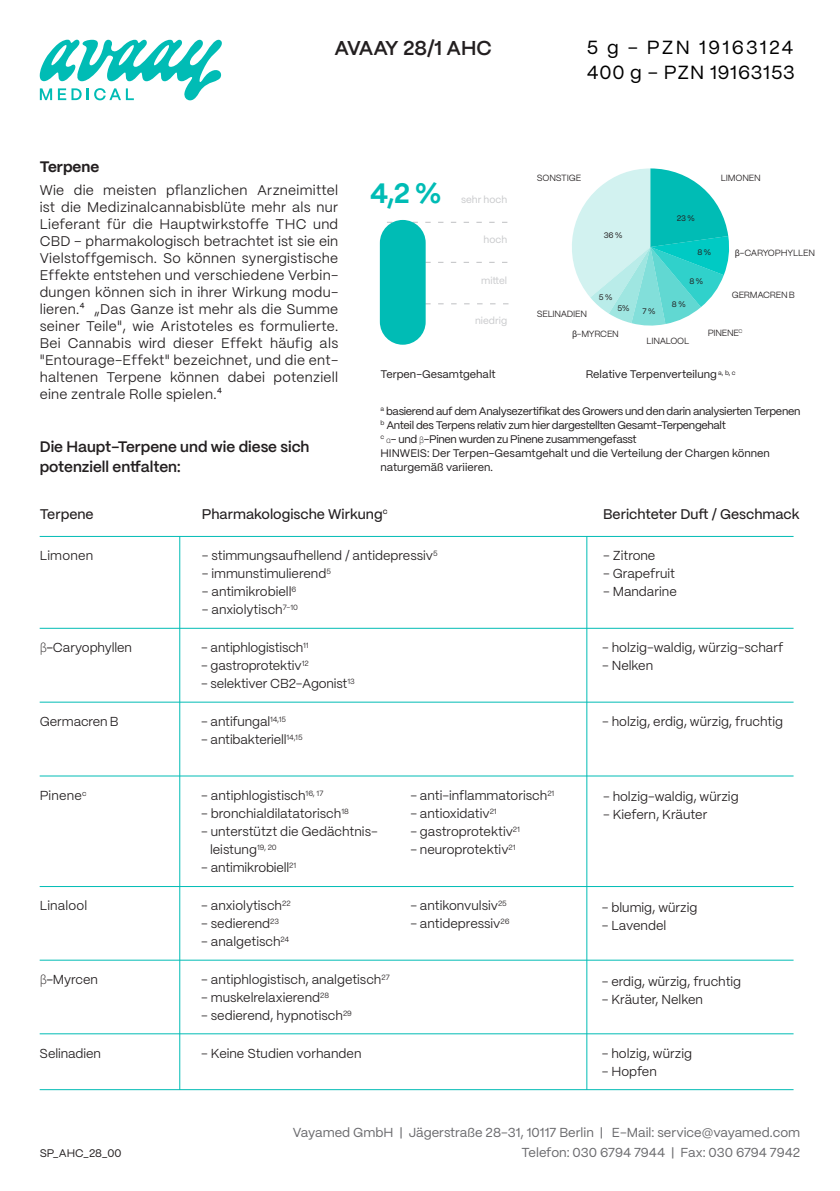
<style>
.page{position:relative;width:840px;height:1191px;background:#fff}
.page>*{position:absolute;margin:0;border:0;box-sizing:border-box;transform-origin:0 0}
.t1{font:700 28px "PP Mori";color:#00bcb5}
.t2{font:600 20px "PP Mori";color:#231f20}
.t3{font:19px/25px "PP Mori";letter-spacing:.04em;color:#000}
.t4{font:600 15.2px/20px "PP Mori";color:#231f20}
.t5{font:700 15.2px "PP Mori";color:#231f20}
.t6{font:14px/17px "PP Mori";letter-spacing:.02em;color:#231f20;text-align:justify}
.t7{font:500 14px "PP Mori";color:#231f20}
.t8{font:13px/18px "PP Mori";color:#231f20}
.t9{font:13px/20px "PP Mori";color:#6b6b6e;text-align:right}
.t10{font:11px/14px "PP Mori";letter-spacing:-.03em;color:#231f20}
.t11{font:11px "PP Mori";color:#231f20}
.t12{font:10px "PP Mori";color:#c9cacc}
.t13{font:9px "PP Mori";letter-spacing:-.03em;color:#231f20}
.t14{font:500 8.2px "PP Mori";color:#231f20}
.t15{font:8px "PP Mori";color:#231f20}
.s1{font-family:"Source Sans Variable"}
.s2{font-style:inherit}
.s3{font-family:"Source Sans Variable";font-size:9px}
</style>
<div class="page">
<hr style="left:40px;top:702px;width:753px;height:1px;background:#00bcb5">
<hr style="left:40px;top:536px;width:753px;height:1px;background:#00bcb5">
<hr style="left:40px;top:628px;width:753px;height:1px;background:#00bcb5">
<hr style="left:40px;top:1089px;width:753px;height:1px;background:#00bcb5">
<hr style="left:179px;top:536px;width:1px;height:554px;background:#00bcb5">
<hr style="left:586px;top:536px;width:1px;height:554px;background:#00bcb5">
<hr style="left:40px;top:1033px;width:753px;height:1px;background:#00bcb5">
<hr style="left:40px;top:959px;width:753px;height:1px;background:#00bcb5">
<hr style="left:40px;top:886px;width:753px;height:1px;background:#00bcb5">
<hr style="left:40px;top:775px;width:753px;height:1px;background:#00bcb5">
<svg style="left:39px;top:40px;width:183px;height:60px"></svg>
<svg style="left:387px;top:222px;width:120px;height:1px"></svg>
<svg style="left:425px;top:262px;width:82px;height:1px"></svg>
<svg style="left:425px;top:303px;width:83px;height:1px"></svg>
<div style="left:379px;top:220px;width:46px;height:125px;background:#00bcb5;border-radius:23px"></div>
<svg style="left:572px;top:168px;width:157px;height:158px"></svg>
<h2 class="t2" style="left:334px;top:30px;width:159px">AVAAY 28/1 AHC</h2>
<h3 class="t3" style="left:586px;top:34px;width:209px">5 g – PZN 19163124<br>400 g – PZN 19163153</h3>
<p class="t5" style="left:40px;top:153px;width:61px">Terpene</p>
<p class="t6" style="left:40px;top:181px;width:300px">Wie die meisten pflanzlichen Arzneimittel ist die Medizinalcannabisblüte mehr als nur Lieferant für die Hauptwirkstoffe THC und CBD – pharmakologisch betrachtet ist sie ein Vielstoffgemisch. So können synergistische Effekte entstehen und verschiedene Verbin&shy;dungen können sich in ihrer Wirkung modu&shy;lieren.⁴ „Das Ganze ist mehr als die Summe seiner Teile", wie Aristoteles es formulierte.<br>Bei Cannabis wird dieser Effekt häufig als "Entourage-Effekt" bezeichnet, und die ent&shy;haltenen Terpene können dabei potenziell eine zentrale Rolle spielen.⁴</p>
<p class="t4" style="left:40px;top:436px;width:271px">Die Haupt-Terpene und wie diese sich potenziell entfalten:</p>
<h1 class="t1" style="left:370px;top:168px;width:72px">4,2 %</h1>
<p class="t12" style="left:461px;top:191px;width:48px">sehr hoch</p>
<p class="t12" style="left:483px;top:231px;width:25px">hoch</p>
<p class="t12" style="left:481px;top:272px;width:28px">mittel</p>
<p class="t12" style="left:475px;top:312px;width:33px">niedrig</p>
<p class="t11" style="left:380px;top:365px;width:117px">Terpen-Gesamtgehalt</p>
<p class="t13" style="left:536px;top:171px;width:46px">SONSTIGE</p>
<p class="t15" style="left:603px;top:228px;width:20px">36 %</p>
<p class="t13" style="left:536px;top:306px;width:52px">SELINADIEN</p>
<p class="t15" style="left:598px;top:290px;width:15px">5 %</p>
<p class="t15" style="left:617px;top:301px;width:13px">5%</p>
<p class="t13" style="left:571px;top:326px;width:48px"><span class="s1">β</span>-MYRCEN</p>
<p class="t15" style="left:642px;top:304px;width:14px">7 %</p>
<p class="t13" style="left:720px;top:171px;width:42px">LIMONEN</p>
<p class="t15" style="left:676px;top:211px;width:19px">23 %</p>
<p class="t15" style="left:697px;top:245px;width:15px">8 %</p>
<p class="t15" style="left:689px;top:274px;width:15px">8 %</p>
<p class="t15" style="left:671px;top:297px;width:15px">8 %</p>
<p class="t13" style="left:734px;top:245px;width:82px"><span class="s1">β</span><span class="s2">-</span>CARYOPHYLLEN</p>
<p class="t13" style="left:731px;top:287px;width:64px">GERMACREN B</p>
<p class="t13" style="left:646px;top:333px;width:44px">LINALOOL</p>
<p class="t13" style="left:707px;top:325px;width:36px">PINENE<sup>C</sup></p>
<p class="t11" style="left:585px;top:365px;width:151px">Relative Terpenverteilung <sup>a,</sup> <sup>b,</sup> <sup>c</sup></p>
<p class="t10" style="left:380px;top:403px;width:421px"><sup>a</sup> basierend auf dem Analysezertifikat des Growers und den darin analysierten Terpenen <sup>b</sup> Anteil des Terpens relativ zum hier dargestellten Gesamt-Terpengehalt<br><sup>c</sup> <span class="s3">α</span>- und <span class="s3">β</span>-Pinen wurden zu Pinene zusammengefasst<br>HINWEIS: Der Terpen-Gesamtgehalt und die Verteilung der Chargen können naturgemäß variieren.</p>
<p class="t7" style="left:40px;top:502px;width:55px">Terpene</p>
<p class="t14" style="left:382px;top:504px;width:6px">c</p>
<p class="t7" style="left:602px;top:502px;width:198px">Berichteter Duft / Geschmack</p>
<p class="t7" style="left:202px;top:502px;width:182px">Pharmakologische Wirkung</p>
<p class="t8" style="left:40px;top:546px;width:55px">Limonen</p>
<p class="t8" style="left:202px;top:546px;width:237px">- stimmungsaufhellend / antidepressiv<sup>5</sup></p>
<p class="t8" style="left:202px;top:564px;width:130px">- immunstimulierend<sup>5</sup></p>
<p class="t8" style="left:202px;top:582px;width:96px">- antimikrobiell<sup>6</sup></p>
<p class="t8" style="left:202px;top:600px;width:98px">- anxiolytisch<sup>7-10</sup></p>
<p class="t8" style="left:40px;top:638px;width:94px"><span class="s1">β</span><span class="s2">-</span>Caryophyllen</p>
<p class="t8" style="left:201px;top:638px;width:109px">- antiphlogistisch<sup>11</sup></p>
<p class="t8" style="left:201px;top:656px;width:109px">- gastroprotektiv<sup>12</sup></p>
<p class="t8" style="left:201px;top:674px;width:155px">- selektiver CB2-Agonist<sup>13</sup></p>
<p class="t8" style="left:40px;top:711px;width:80px">Germacren B</p>
<p class="t8" style="left:201px;top:711px;width:86px">- antifungal<sup>14,15</sup></p>
<p class="t8" style="left:201px;top:729px;width:103px">- antibakteriell<sup>14,15</sup></p>
<p class="t8" style="left:40px;top:785px;width:48px">Pinene<sup>c</sup></p>
<p class="t8" style="left:201px;top:785px;width:123px">- antiphlogistisch<sup>16,</sup> <sup>17</sup></p>
<p class="t8" style="left:201px;top:803px;width:149px">- bronchialdilatatorisch<sup>18</sup></p>
<p class="t8" style="left:210px;top:821px;width:169px;text-indent:-9px">- unterstützt die Gedächtnis&shy;leistung<sup>19,</sup> <sup>20</sup></p>
<p class="t8" style="left:201px;top:857px;width:96px">- antimikrobiell<sup>21</sup></p>
<p class="t8" style="left:40px;top:896px;width:49px">Linalool</p>
<p class="t8" style="left:201px;top:896px;width:91px">- anxiolytisch<sup>22</sup></p>
<p class="t8" style="left:201px;top:914px;width:79px">- sedierend<sup>23</sup></p>
<p class="t8" style="left:201px;top:932px;width:89px">- analgetisch<sup>24</sup></p>
<p class="t8" style="left:40px;top:969px;width:60px"><span class="s1">β</span><span class="s2">-</span>Myrcen</p>
<p class="t8" style="left:201px;top:969px;width:190px">- antiphlogistisch, analgetisch<sup>27</sup></p>
<p class="t8" style="left:201px;top:987px;width:129px">- muskelrelaxierend<sup>28</sup></p>
<p class="t8" style="left:201px;top:1005px;width:152px">- sedierend, hypnotisch<sup>29</sup></p>
<p class="t8" style="left:410px;top:785px;width:145px">- anti-inflammatorisch<sup>21</sup></p>
<p class="t8" style="left:410px;top:803px;width:88px">- antioxidativ<sup>21</sup></p>
<p class="t8" style="left:410px;top:821px;width:111px">- gastroprotektiv<sup>21</sup></p>
<p class="t8" style="left:410px;top:839px;width:107px">- neuroprotektiv<sup>21</sup></p>
<p class="t8" style="left:410px;top:896px;width:98px">- antikonvulsiv<sup>25</sup></p>
<p class="t8" style="left:410px;top:914px;width:101px">- antidepressiv<sup>26</sup></p>
<p class="t8" style="left:602px;top:546px;width:54px">- Zitrone</p>
<p class="t8" style="left:602px;top:564px;width:74px">- Grapefruit</p>
<p class="t8" style="left:602px;top:582px;width:75px">- Mandarine</p>
<p class="t8" style="left:601px;top:638px;width:183px">- holzig-waldig, würzig-scharf</p>
<p class="t8" style="left:601px;top:656px;width:53px">- Nelken</p>
<p class="t8" style="left:601px;top:711px;width:182px">- holzig, erdig, würzig, fruchtig</p>
<p class="t8" style="left:602px;top:786px;width:137px">- holzig-waldig, würzig</p>
<p class="t8" style="left:602px;top:804px;width:106px">- Kiefern, Kräuter</p>
<p class="t8" style="left:601px;top:897px;width:97px">- blumig, würzig</p>
<p class="t8" style="left:601px;top:915px;width:66px">- Lavendel</p>
<p class="t8" style="left:601px;top:971px;width:141px">- erdig, würzig, fruchtig</p>
<p class="t8" style="left:601px;top:989px;width:103px">- Kräuter, Nelken</p>
<p class="t8" style="left:40px;top:1043px;width:63px">Selinadien</p>
<p class="t8" style="left:201px;top:1043px;width:162px">- Keine Studien vorhanden</p>
<p class="t8" style="left:601px;top:1043px;width:92px">- holzig, würzig</p>
<p class="t8" style="left:601px;top:1061px;width:57px">- Hopfen</p>
<p class="t10" style="left:40px;top:1145px;width:83px">SP_AHC_28_00</p>
<p class="t9" style="left:293px;top:1121px;width:508px">Vayamed GmbH | Jägerstraße 28-31, 10117 Berlin | E-Mail: service@vayamed.com<br>Telefon: 030 6794 7944 | Fax: 030 6794 7942</p>
</div>
